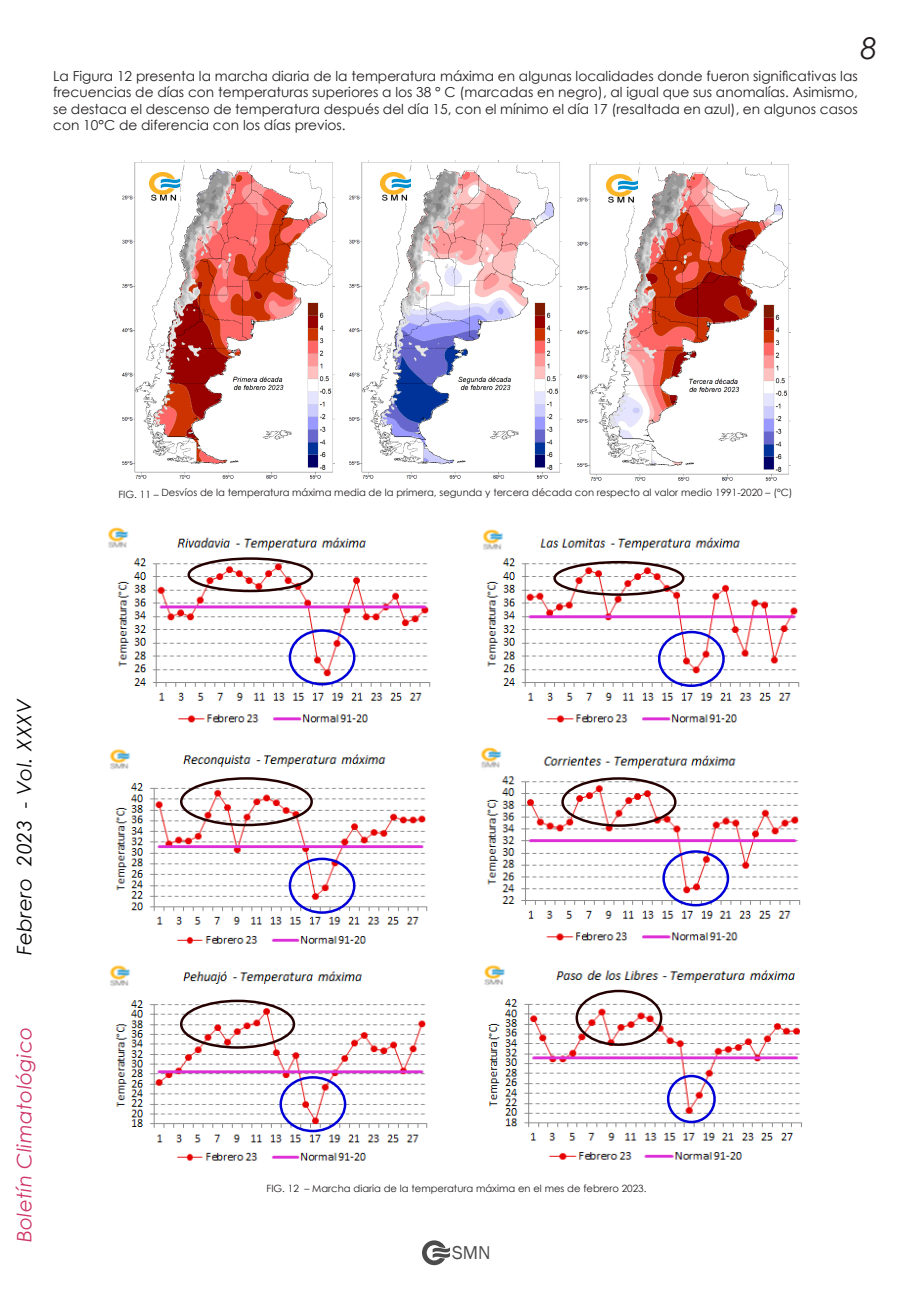
<style>
.page{position:relative;width:911px;height:1290px;background:#fff}
.page>*{position:absolute;margin:0;border:0;box-sizing:border-box;transform-origin:0 0}
.t1{font:italic 30px "Century Gothic";color:#231f20}
.t2{font:italic 20px "Century Gothic";letter-spacing:.02em;color:#ce3667}
.t3{font:italic 20px "Century Gothic";letter-spacing:.02em;color:#040503}
.t4{font:19.12px "Franklin Gothic";color:#4c4b4b}
.t5{font:13.75px/16.2px "Century Gothic";color:#231f20;text-align:justify}
.t6{font:10px "Century Gothic";color:#231f20}
</style>
<div class="page">
<svg style="left:422px;top:1240px;width:28px;height:25px"></svg>
<img style="left:349px;top:161px;width:213px;height:318px">
<img style="left:122px;top:160px;width:213px;height:319px">
<img style="left:380px;top:172px;width:30px;height:30px">
<img style="left:578px;top:163px;width:212px;height:318px">
<img style="left:607px;top:174px;width:30px;height:30px">
<img style="left:150px;top:172px;width:30px;height:30px">
<img style="left:482px;top:529px;width:318px;height:194px">
<img style="left:480px;top:747px;width:321px;height:194px">
<img style="left:484px;top:965px;width:318px;height:195px">
<div style="left:553px;top:561px;width:131px;height:35px;border:2px solid #250000;border-radius:50%"></div>
<div style="left:561px;top:777px;width:115px;height:50px;border:2px solid #250000;border-radius:50%"></div>
<div style="left:575px;top:990px;width:87px;height:56px;border:2px solid #250000;border-radius:50%"></div>
<div style="left:658px;top:631px;width:66px;height:56px;border:2px solid #0000d7;border-radius:50%"></div>
<div style="left:667px;top:1075px;width:49px;height:48px;border:2px solid #0000d7;border-radius:50%"></div>
<div style="left:662px;top:850px;width:67px;height:56px;border:2px solid #0000d7;border-radius:50%"></div>
<img style="left:108px;top:527px;width:323px;height:196px">
<img style="left:109px;top:749px;width:319px;height:195px">
<img style="left:109px;top:965px;width:319px;height:196px">
<div style="left:187px;top:557px;width:126px;height:35px;border:2px solid #250000;border-radius:50%"></div>
<div style="left:180px;top:999px;width:115px;height:50px;border:2px solid #250000;border-radius:50%"></div>
<div style="left:180px;top:777px;width:133px;height:49px;border:2px solid #250000;border-radius:50%"></div>
<div style="left:289px;top:629px;width:66px;height:56px;border:2px solid #0000d7;border-radius:50%"></div>
<div style="left:289px;top:857px;width:66px;height:57px;border:2px solid #0000d7;border-radius:50%"></div>
<div style="left:279px;top:1076px;width:67px;height:56px;border:2px solid #0000d7;border-radius:50%"></div>
<h1 class="t1" style="left:861px;top:27px;width:18px">8</h1>
<p class="t5" style="left:53px;top:68px;width:806px">La Figura 12 presenta la marcha diaria de la temperatura máxima en algunas localidades donde fueron significativas las frecuencias de días con temperaturas superiores a los 38 ° C (marcadas en negro), al igual que sus anomalías. Asimismo, se destaca el descenso de temperatura después del día 15, con el mínimo el día 17 (resaltada en azul), en algunos casos con 10°C de diferencia con los días previos.</p>
<h2 class="t3" style="left:10px;top:955px;width:258px;rotate:-90deg">Febrero 2023 - Vol. XXXV</h2>
<h2 class="t2" style="left:10px;top:1242px;width:217px;rotate:-90deg">Boletín Climatológico</h2>
<p class="t6" style="left:118px;top:486px;width:675px">FIG. 11 – Desvíos de la temperatura máxima media de la primera, segunda y tercera década con respecto al valor medio 1991-2020 – (ºC)</p>
<p class="t6" style="left:266px;top:1181px;width:381px">FIG. 12 – Marcha diaria de la temperatura máxima en el mes de febrero 2023.</p>
<h3 class="t4" style="left:452px;top:1241px;width:40px">SMN</h3>
</div>
